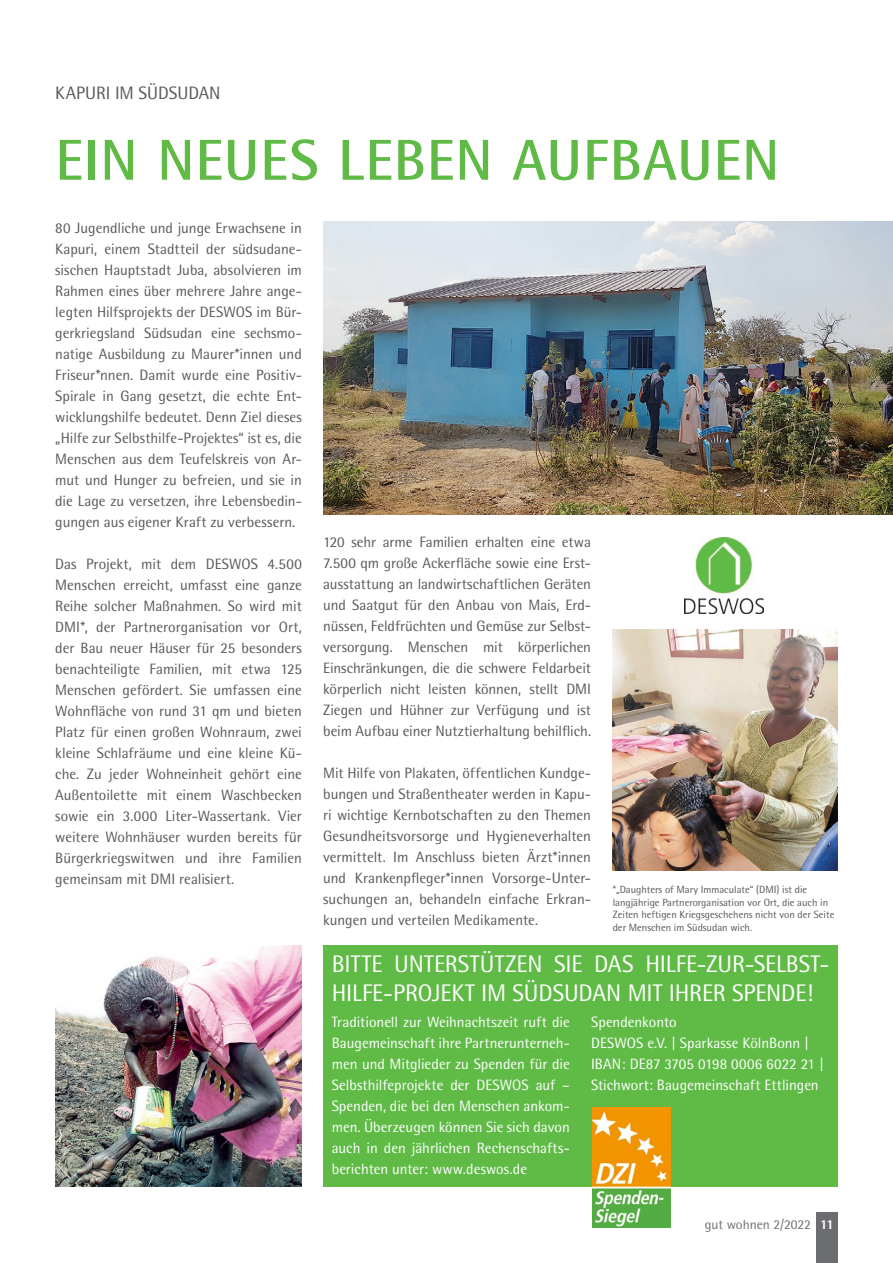
<style>
.page{position:relative;width:893px;height:1263px;background:#fff}
.page>*{position:absolute;margin:0;border:0;box-sizing:border-box;transform-origin:0 0}
.t1{font:700 57.75px "Rotis Semi Sans";letter-spacing:.015em;color:#60bb46}
.t2{font:24px/28.8px "Rotis Semi Sans";letter-spacing:-.005em;color:#fff}
.t3{font:18px "Rotis Semi Sans";letter-spacing:-.005em;color:#57585a}
.t4{font:15px/21px "Rotis Semi Sans";letter-spacing:-.005em;color:#57585a;text-align:justify}
.t5{font:15px/21px "Rotis Semi Sans";color:#fff;text-align:justify}
.t6{font:13.5px "Rotis Semi Sans";color:#6c6d70}
.t7{font:10.5px/12.6px "Rotis Semi Sans";color:#57585a}
.s1{font-weight:800;color:#fff}
</style>
<div class="page">
<div style="left:816px;top:1212px;width:22px;height:51px;background:#6c6d70"></div>
<img style="left:685px;top:538px;width:78px;height:75px">
<div style="left:323px;top:1007px;width:515px;height:179px;background:#60bb46"></div>
<img style="left:323px;top:221px;width:570px;height:293px">
<div style="left:323px;top:945px;width:515px;height:68px;background:#60bb46"></div>
<img style="left:592px;top:1108px;width:79px;height:119px">
<img style="left:55px;top:945px;width:247px;height:241px">
<img style="left:612px;top:629px;width:226px;height:242px">
<p class="t3" style="left:55px;top:82px;width:167px">KAPURI IM SÜDSUDAN</p>
<h1 class="t1" style="left:55px;top:125px;width:726px">EIN NEUES LEBEN AUFBAUEN</h1>
<p class="t4" style="left:55px;top:217px;width:248px">80 Jugendliche und junge Erwachsene in Kapuri, einem Stadtteil der südsudane&shy;sischen Hauptstadt Juba, absolvieren im Rahmen eines über mehrere Jahre ange&shy;legten Hilfsprojekts der DESWOS im Bür&shy;gerkriegsland Südsudan eine sechsmo&shy;natige Ausbildung zu Maurer*innen und Friseur*nnen. Damit wurde eine Positiv-Spirale in Gang gesetzt, die echte Ent&shy;wicklungshilfe bedeutet. Denn Ziel dieses „Hilfe zur Selbsthilfe-Projektes“ ist es, die Menschen aus dem Teufelskreis von Ar&shy;mut und Hunger zu befreien, und sie in die Lage zu versetzen, ihre Lebensbedin&shy;gungen aus eigener Kraft zu verbessern.</p>
<p class="t4" style="left:55px;top:553px;width:248px">Das Projekt, mit dem DESWOS 4.500<br>Menschen erreicht, umfasst eine ganze Reihe solcher Maßnahmen. So wird mit DMI*, der Partnerorganisation vor Ort, der Bau neuer Häuser für 25 besonders benachteiligte Familien, mit etwa 125<br>Menschen gefördert. Sie umfassen eine Wohnfläche von rund 31 qm und bieten Platz für einen großen Wohnraum, zwei kleine Schlafräume und eine kleine Kü&shy;che. Zu jeder Wohneinheit gehört eine Außentoilette mit einem Waschbecken sowie ein 3.000 Liter-Wassertank. Vier weitere Wohnhäuser wurden bereits für Bürgerkriegswitwen und ihre Familien gemeinsam mit DMI realisiert.</p>
<p class="t4" style="left:323px;top:532px;width:269px">120 sehr arme Familien erhalten eine etwa 7.500 qm große Ackerfläche sowie eine Erst&shy;ausstattung an landwirtschaftlichen Geräten und Saatgut für den Anbau von Mais, Erd&shy;nüssen, Feldfrüchten und Gemüse zur Selbst&shy;versorgung. Menschen mit körperlichen Einschränkungen, die die schwere Feldarbeit körperlich nicht leisten können, stellt DMI Ziegen und Hühner zur Verfügung und ist beim Aufbau einer Nutztierhaltung behilflich.</p>
<p class="t4" style="left:323px;top:763px;width:269px">Mit Hilfe von Plakaten, öffentlichen Kundge&shy;bungen und Straßentheater werden in Kapu&shy;ri wichtige Kernbotschaften zu den Themen Gesundheitsvorsorge und Hygieneverhalten vermittelt. Im Anschluss bieten Ärzt*innen und Krankenpfleger*innen Vorsorge-Unter&shy;suchungen an, behandeln einfache Erkran&shy;kungen und verteilen Medikamente.</p>
<p class="t7" style="left:613px;top:883px;width:223px">*„Daughters of Mary Immaculate“ (DMI) ist die langjährige Partnerorganisation vor Ort, die auch in Zeiten heftigen Kriegsgeschehens nicht von der Seite der Menschen im Südsudan wich.</p>
<h2 class="t2" style="left:332px;top:949px;width:499px">BITTE UNTERSTÜTZEN SIE DAS HILFE-ZUR-SELBST-<br>HILFE-PROJEKT IM SÜDSUDAN MIT IHRER SPENDE!</h2>
<p class="t5" style="left:332px;top:1011px;width:240px">Traditionell zur Weihnachtszeit ruft die Baugemeinschaft ihre Partnerunterneh&shy;men und Mitglieder zu Spenden für die Selbsthilfeprojekte der DESWOS auf – Spenden, die bei den Menschen ankom&shy;men. Überzeugen können Sie sich davon auch in den jährlichen Rechenschafts&shy;berichten unter: www.deswos.de</p>
<p class="t5" style="left:591px;top:1011px;width:234px;text-align:left">Spendenkonto<br>DESWOS e.V. | Sparkasse KölnBonn |<br>IBAN: DE87 3705 0198 0006 6022 21 |<br>Stichwort: Baugemeinschaft Ettlingen</p>
<p class="t6" style="left:705px;top:1216px;width:131px">gut wohnen 2/2022 <span class="s1">11</span></p>
</div>
